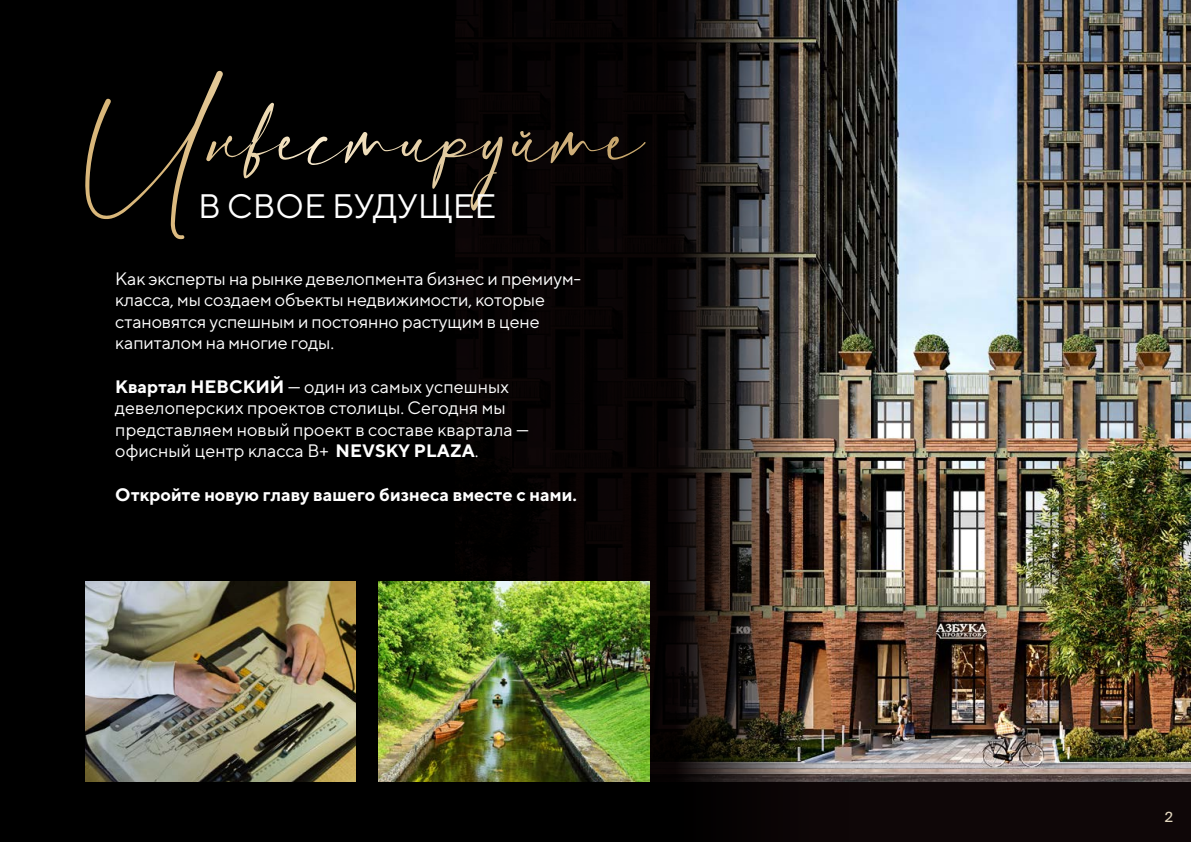
<style>
.page{position:relative;width:1191px;height:842px;background:#0f0708}
.page>*{position:absolute;margin:0;border:0;box-sizing:border-box;transform-origin:0 0}
.t1{font:33.9px "TT Norms";color:#fff}
.t2{font:18px/21.6px "TT Norms";letter-spacing:-.01em;color:#fff}
.t3{font:700 18px "TT Norms";color:#fff}
.t4{font:14px "Suisse Intl";color:#e3d7bf}
.s1{font-weight:700}
</style>
<div class="page">
<img style="left:848px;top:0;width:343px;height:782px">
<svg style="left:374px;top:0;width:474px;height:842px"></svg>
<div style="left:0;top:0;width:374px;height:842px;background:#000"></div>
<svg style="left:85px;top:71px;width:280px;height:168px"></svg>
<img style="left:85px;top:582px;width:270px;height:199px">
<img style="left:379px;top:581px;width:270px;height:200px">
<h1 class="t1" style="left:198px;top:185px;width:300px">В СВОЕ БУДУЩЕЕ</h1>
<p class="t2" style="left:115px;top:267px;width:467px">Как эксперты на рынке девелопмента бизнес и премиум&shy;класса, мы создаем объекты недвижимости, которые становятся успешным и постоянно растущим в цене капиталом на многие годы.</p>
<p class="t2" style="left:115px;top:375px;width:415px"><span class="s1">Квартал НЕВСКИЙ</span> — один из самых успешных девелоперских проектов столицы. Сегодня мы представляем новый проект в составе квартала — офисный центр класса B+ <span class="s1">NEVSKY PLAZA</span>.</p>
<p class="t3" style="left:115px;top:483px;width:463px">Откройте новую главу вашего бизнеса вместе с нами.</p>
<p class="t4" style="left:1164px;top:809px;width:10px">2</p>
</div>
